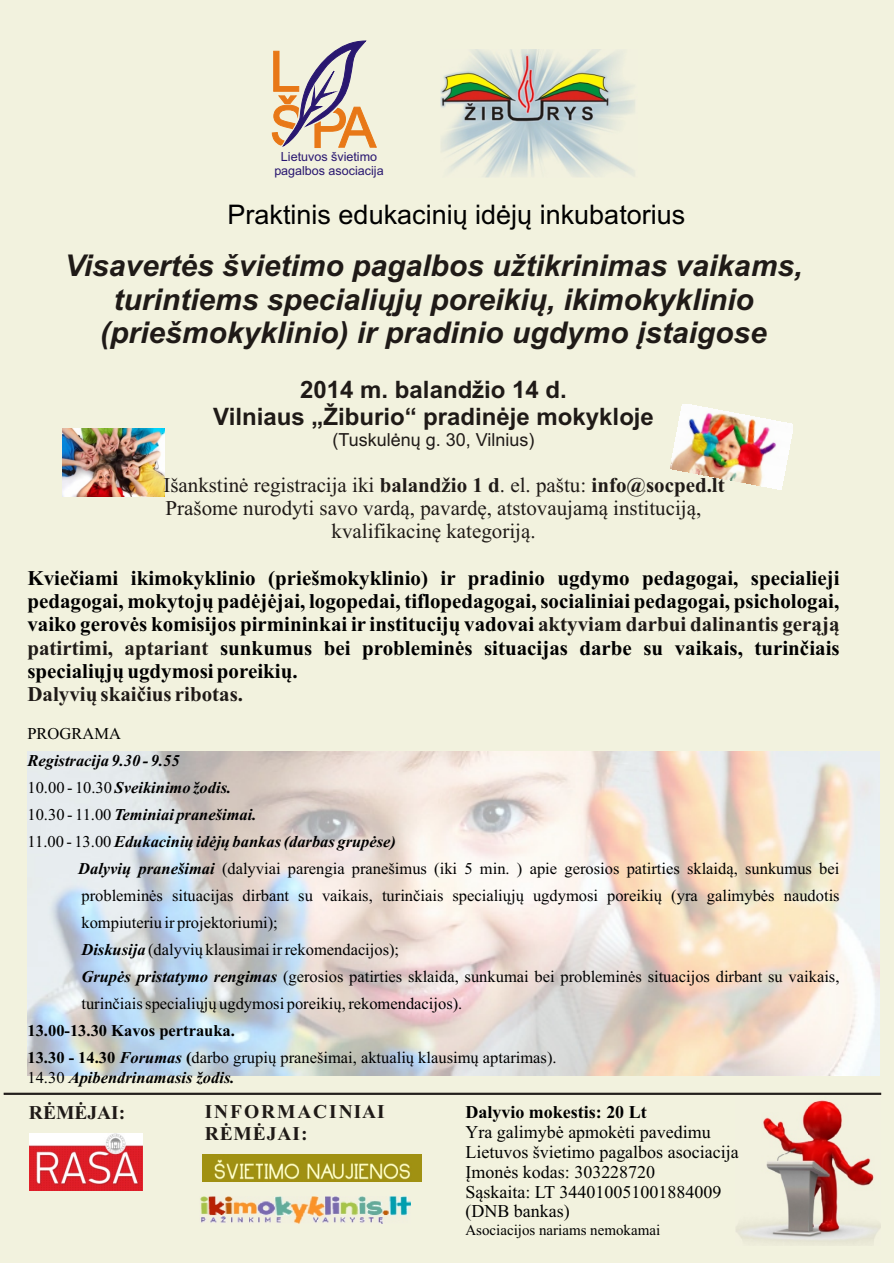
<style>
.page{position:relative;width:894px;height:1263px;background:#f2f2de}
.page>*{position:absolute;margin:0;border:0;box-sizing:border-box;transform-origin:0 0}
.t1{font:55.95px "Arial";color:#e87817}
.t2{font:italic 700 30px/33.5px "Arial";color:#1f1a17;text-align:center}
.t3{font:27px "Arial";color:#000}
.t4{font:700 24px/26.8px "Arial";color:#1f1a17;text-align:center}
.t5{font:700 21px "Times New Roman";color:#000}
.t6{font:21px "Times New Roman";color:#1f1a17}
.t7{font:700 21px "Times New Roman";color:#1f1a17}
.t8{font:700 19.5px/21.6px "Times New Roman";letter-spacing:.07em;color:#1f1a17}
.t9{font:700 19.5px "Times New Roman";color:#1f1a17}
.t10{font:18px/20px "Times New Roman";color:#000}
.t11{font:18px "Arial";color:#1f1a17}
.t12{font:700 18px "Times New Roman";color:#000}
.t13{font:16.5px/27px "Times New Roman";color:#000}
.t14{font:italic 700 16.5px "Times New Roman";color:#000}
.t15{font:15px "Times New Roman";color:#000}
.t16{font:12.6px "Arial";color:#291770}
.s1{font-weight:700}
.s2{color:#1f1a17}
.s3{font-weight:400;font-style:normal}
.s4{font-weight:700;font-style:italic}
</style>
<div class="page">
<img style="left:28px;top:752px;width:852px;height:323px">
<img style="left:62px;top:428px;width:103px;height:68px">
<img style="left:671px;top:404px;width:122px;height:85px">
<svg style="left:272px;top:40px;width:95px;height:108px;background:#d0c4ba"></svg>
<img style="left:440px;top:49px;width:197px;height:128px">
<div style="left:4px;top:1093px;width:877px;height:2px;background:#1c2121;border:1px solid #1f1a17"></div>
<img style="left:736px;top:1096px;width:144px;height:149px">
<img style="left:202px;top:1155px;width:219px;height:27px">
<img style="left:200px;top:1197px;width:210px;height:26px">
<img style="left:29px;top:1133px;width:113px;height:57px">
<h1 class="t1" style="left:270px;top:51px;width:33px">L</h1>
<h1 class="t1" style="left:339px;top:106px;width:39px">A</h1>
<p class="t16" style="left:274px;top:165px;width:111px">pagalbos asociacija</p>
<h3 class="t3" style="left:228px;top:204px;width:459px">Praktinis edukaciniø idëjø inkubatorius</h3>
<h2 class="t2" style="left:65px;top:252px;width:739px">Visavertës ðvietimo pagalbos uþtikrinimas vaikams, turintiems specialiøjø poreikiø, ikimokyklinio (prieðmokyklinio) ir pradinio ugdymo ástaigose</h2>
<h3 class="t4" style="left:213px;top:378px;width:442px">2014 m. balandþio 14 d.<br>Vilniaus „Þiburio“ pradinëje mokykloje</h3>
<p class="t11" style="left:333px;top:433px;width:204px">(Tuskulënø g. 30, Vilnius)</p>
<p class="t6" style="left:163px;top:477px;width:563px">Iðankstinë registracija iki <span class="s1">balandþio 1 d</span>. el. paðtu: <span class="s1">info@socped.lt</span></p>
<p class="t6" style="left:166px;top:501px;width:537px">Praðome nurodyti savo vardà, pavardæ, atstovaujamà institucijà,</p>
<p class="t6" style="left:332px;top:524px;width:206px">kvalifikacinæ kategorijà.</p>
<p class="t16" style="left:281px;top:151px;width:98px">Lietuvos ðvietimo</p>
<p class="t5" style="left:27px;top:571px;width:814px">Kvieèiami ikimokyklinio (prieðmokyklinio) ir pradinio ugdymo pedagogai, specialieji</p>
<p class="t5" style="left:27px;top:594px;width:813px">pedagogai, mokytojø padëjëjai, logopedai, tiflopedagogai, socialiniai pedagogai, psichologai,</p>
<p class="t5" style="left:27px;top:617px;width:814px">vaiko gerovës komisijos pirmininkai ir institucijø vadovai <span class="s2">aktyviam darbui dalinantis geràjà</span></p>
<p class="t5" style="left:220px;top:641px;width:621px">sunkumus bei probleminës situacijas darbe su vaikais, turinèiais</p>
<p class="t5" style="left:27px;top:664px;width:272px">specialiøjø ugdymosi poreikiø.</p>
<p class="t7" style="left:27px;top:641px;width:183px">patirtimi, aptariant</p>
<p class="t7" style="left:27px;top:687px;width:217px">Dalyviø skaièius ribotas.</p>
<p class="t13" style="left:27px;top:721px;width:95px">PROGRAMA</p>
<p class="t14" style="left:27px;top:755px;width:154px">Registracija 9.30 - 9.55</p>
<p class="t14" style="left:27px;top:782px;width:205px"><span class="s3">10.00 - 10.30</span> Sveikinimo þodis.</p>
<p class="t14" style="left:27px;top:809px;width:231px"><span class="s3">10.30 - 11.00</span> Teminiai praneðimai.</p>
<p class="t14" style="left:27px;top:836px;width:370px"><span class="s3">11.00 - 13.00</span> Edukaciniø idëjø bankas (darbas grupëse)</p>
<p class="t13" style="left:78px;top:856px;width:763px"><span class="s4">Dalyviø praneðimai</span> (dalyviai parengia praneðimus (iki 5 min. ) apie gerosios patirties sklaidà, sunkumus bei</p>
<p class="t13" style="left:81px;top:883px;width:760px">probleminës situacijas dirbant su vaikais, turinèiais specialiøjø ugdymosi poreikiø (yra galimybës naudotis</p>
<p class="t13" style="left:81px;top:910px;width:198px">kompiuteriu ir projektoriumi);</p>
<p class="t13" style="left:81px;top:937px;width:319px"><span class="s4">Diskusija</span> (dalyviø klausimai ir rekomendacijos);</p>
<p class="t13" style="left:81px;top:964px;width:759px"><span class="s4">Grupës pristatymo rengimas</span> (gerosios patirties sklaida, sunkumai bei probleminës situacijos dirbant su vaikais,</p>
<p class="t13" style="left:81px;top:991px;width:382px">turinèiais specialiøjø ugdymosi poreikiø, rekomendacijos).</p>
<p class="t13" style="left:27px;top:1018px;width:531px"><span class="s1">13.00-13.30 Kavos pertrauka.<br>13.30 - 14.30</span> <span class="s4">Forumas</span> <span class="s1">(</span>darbo grupiø praneðimai, aktualiø klausimø aptarimas).</p>
<p class="t14" style="left:27px;top:1072px;width:209px"><span class="s3">14.30</span> Apibendrinamasis þodis.</p>
<p class="t12" style="left:465px;top:1106px;width:183px">Dalyvio mokestis: 20 Lt</p>
<p class="t10" style="left:465px;top:1123px;width:275px">Yra galimybë apmokëti pavedimu<br>Lietuvos ðvietimo pagalbos asociacija<br>Ámonës kodas: 303228720<br>Sàskaita: LT 344010051001884009 (DNB bankas)</p>
<p class="t15" style="left:465px;top:1224px;width:196px">Asociacijos nariams nemokamai</p>
<p class="t9" style="left:29px;top:1106px;width:98px">RËMËJAI:</p>
<p class="t8" style="left:205px;top:1103px;width:182px">INFORMACINIAI<br>RËMËJAI:</p>
</div>
